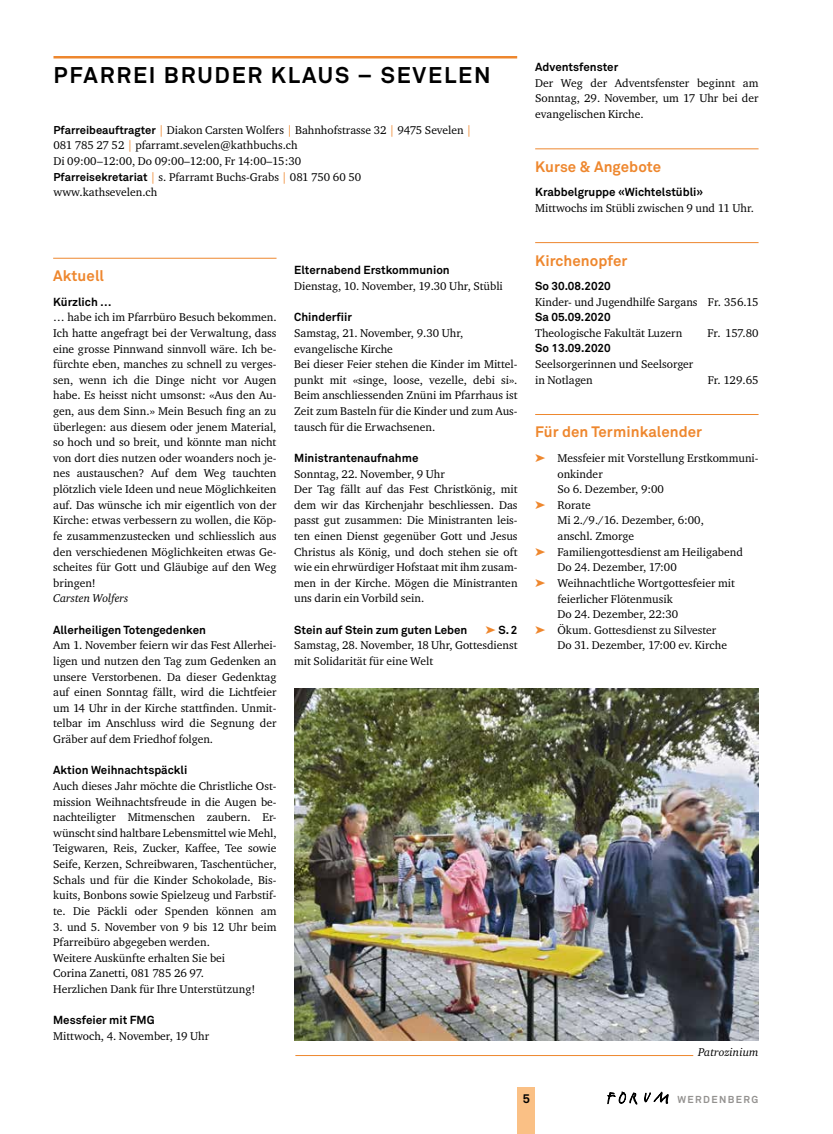
<style>
.page{position:relative;width:833px;height:1134px;background:#fff}
.page>*{position:absolute;margin:0;border:0;box-sizing:border-box;transform-origin:0 0}
.t1{font:700 22.5px "Akkurat";letter-spacing:.08em;color:#000}
.t2{font:700 15px "Akkurat";letter-spacing:.005em;color:#ee872e}
.t3{font:700 12.5px "Akkurat";color:#000}
.t4{font:11.5px/15.6px "Charter ITC";color:#000}
.t5{font:700 11.5px "Akkurat";color:#000}
.t6{font:italic 11.5px "Charter ITC";color:#000}
.t7{font:700 10px "Akkurat";letter-spacing:.14em;color:#949290}
.s1{font-family:"Akkurat";font-weight:700;font-size:11.25px}
.s2{color:#ee872e}
</style>
<div class="page">
<svg style="left:644px;top:1092px;width:24px;height:11px"></svg>
<svg style="left:607px;top:1092px;width:30px;height:12px"></svg>
<div style="left:517px;top:1087px;width:18px;height:47px;background:#fac085"></div>
<hr style="left:53px;top:56px;width:464px;height:2px;background:#ee872e">
<hr style="left:53px;top:258px;width:223px;height:1px;background:#ee872e">
<hr style="left:295px;top:1055px;width:398px;height:1px;background:#ee872e">
<hr style="left:535px;top:149px;width:223px;height:1px;background:#ee872e">
<hr style="left:535px;top:242px;width:223px;height:1px;background:#ee872e">
<hr style="left:535px;top:414px;width:223px;height:1px;background:#ee872e">
<img style="left:294px;top:688px;width:464px;height:352px">
<h1 class="t1" style="left:53px;top:61px;width:439px">PFARREI BRUDER KLAUS – SEVELEN</h1>
<p class="t4" style="left:53px;top:122px;width:420px"><span class="s1">Pfarreibeauftragter</span> <span class="s2">|</span> Diakon Carsten Wolfers <span class="s2">|</span> Bahnhofstrasse 32 <span class="s2">|</span> 9475 Sevelen <span class="s2">| </span>081 785 27 52 <span class="s2">|</span> pfarramt.sevelen@kathbuchs.ch<br>Di 09:00–12:00, Do 09:00–12:00, Fr 14:00–15:30<br><span class="s1">Pfarreisekretariat</span> <span class="s2">|</span> s. Pfarramt Buchs-Grabs <span class="s2">|</span> 081 750 60 50<br>www.kathsevelen.ch</p>
<h2 class="t2" style="left:53px;top:266px;width:52px">Aktuell</h2>
<p class="t5" style="left:53px;top:294px;width:60px">Kürzlich …</p>
<p class="t4" style="left:53px;top:309px;width:225px;text-align:justify">… habe ich im Pfarrbüro Besuch bekommen.<br>Ich hatte angefragt bei der Verwaltung, dass eine grosse Pinnwand sinnvoll wäre. Ich be&shy;fürchte eben, manches zu schnell zu verges&shy;sen, wenn ich die Dinge nicht vor Augen habe. Es heisst nicht umsonst: «Aus den Au&shy;gen, aus dem Sinn.» Mein Besuch fing an zu überlegen: aus diesem oder jenem Material, so hoch und so breit, und könnte man nicht von dort dies nutzen oder woanders noch je&shy;nes austauschen? Auf dem Weg tauchten plötzlich viele Ideen und neue Möglichkeiten auf. Das wünsche ich mir eigentlich von der Kirche: etwas verbessern zu wollen, die Köp&shy;fe zusammenzustecken und schliesslich aus den verschiedenen Möglichkeiten etwas Ge&shy;scheites für Gott und Gläubige auf den Weg bringen!</p>
<p class="t6" style="left:53px;top:591px;width:77px">Carsten Wolfers</p>
<p class="t5" style="left:53px;top:622px;width:154px">Allerheiligen Totengedenken</p>
<p class="t4" style="left:53px;top:637px;width:225px;text-align:justify">Am 1. November feiern wir das Fest Allerhei&shy;ligen und nutzen den Tag zum Gedenken an unsere Verstorbenen. Da dieser Gedenktag auf einen Sonntag fällt, wird die Lichtfeier um 14 Uhr in der Kirche stattfinden. Unmit&shy;telbar im Anschluss wird die Segnung der Gräber auf dem Friedhof folgen.</p>
<p class="t5" style="left:53px;top:763px;width:136px">Aktion Weihnachtspäckli</p>
<p class="t4" style="left:53px;top:778px;width:225px;text-align:justify">Auch dieses Jahr möchte die Christliche Ost&shy;mission Weihnachtsfreude in die Augen be&shy;nachteiligter Mitmenschen zaubern. Er&shy;wünscht sind haltbare Lebensmittel wie Mehl, Teigwaren, Reis, Zucker, Kaffee, Tee sowie Seife, Kerzen, Schreibwaren, Taschentücher, Schals und für die Kinder Schokolade, Bis&shy;kuits, Bonbons sowie Spielzeug und Farbstif&shy;te. Die Päckli oder Spenden können am</p>
<p class="t4" style="left:53px;top:918px;width:225px">3. und 5. November von 9 bis 12 Uhr beim Pfarreibüro abgegeben werden.<br>Weitere Auskünfte erhalten Sie bei<br>Corina Zanetti, 081 785 26 97.<br>Herzlichen Dank für Ihre Unterstützung!</p>
<p class="t5" style="left:53px;top:1013px;width:103px">Messfeier mit FMG</p>
<p class="t4" style="left:53px;top:1028px;width:157px">Mittwoch, 4. November, 19 Uhr</p>
<p class="t5" style="left:294px;top:263px;width:157px">Elternabend Erstkommunion</p>
<p class="t4" style="left:294px;top:278px;width:210px">Dienstag, 10. November, 19.30 Uhr, Stübli</p>
<p class="t5" style="left:294px;top:310px;width:59px">Chinderfiir</p>
<p class="t4" style="left:294px;top:325px;width:225px">Samstag, 21. November, 9.30 Uhr, evangelische Kirche<br>Bei dieser Feier stehen die Kinder im Mittel&shy;punkt mit «singe, loose, vezelle, debi si».<br>Beim anschliessenden Znüni im Pfarrhaus ist Zeit zum Basteln für die Kinder und zum Aus&shy;tausch für die Erwachsenen.</p>
<p class="t5" style="left:294px;top:451px;width:126px">Ministrantenaufnahme</p>
<p class="t4" style="left:294px;top:465px;width:225px">Sonntag, 22. November, 9 Uhr<br>Der Tag fällt auf das Fest Christkönig, mit dem wir das Kirchenjahr beschliessen. Das passt gut zusammen: Die Ministranten leis&shy;ten einen Dienst gegenüber Gott und Jesus Christus als König, und doch stehen sie oft wie ein ehrwürdiger Hofstaat mit ihm zusam&shy;men in der Kirche. Mögen die Ministranten uns darin ein Vorbild sein.</p>
<p class="t5" style="left:294px;top:622px;width:175px">Stein auf Stein zum guten Leben</p>
<p class="t5" style="left:485px;top:622px;width:33px"><span class="s2">➤</span> S. 2</p>
<p class="t4" style="left:294px;top:637px;width:225px">Samstag, 28. November, 18 Uhr, Gottesdienst mit Solidarität für eine Welt</p>
<p class="t5" style="left:535px;top:60px;width:85px">Adventsfenster</p>
<p class="t4" style="left:535px;top:75px;width:225px;text-align:justify">Der Weg der Adventsfenster beginnt am Sonntag, 29. November, um 17 Uhr bei der evangelischen Kirche.</p>
<h2 class="t2" style="left:535px;top:157px;width:127px">Kurse &amp; Angebote</h2>
<p class="t5" style="left:535px;top:185px;width:170px">Krabbelgruppe «Wichtelstübli»</p>
<p class="t4" style="left:535px;top:200px;width:220px">Mittwochs im Stübli zwischen 9 und 11 Uhr.</p>
<h2 class="t2" style="left:535px;top:251px;width:94px">Kirchenopfer</h2>
<p class="t5" style="left:535px;top:279px;width:77px">So 30.08.2020</p>
<p class="t4" style="left:535px;top:294px;width:225px">Kinder- und Jugendhilfe Sargans Fr. 356.15</p>
<p class="t5" style="left:535px;top:310px;width:77px">Sa 05.09.2020</p>
<p class="t4" style="left:535px;top:325px;width:149px">Theologische Fakultät Luzern</p>
<p class="t4" style="left:707px;top:325px;width:52px">Fr. 157.80</p>
<p class="t5" style="left:535px;top:341px;width:77px">So 13.09.2020</p>
<p class="t4" style="left:535px;top:356px;width:160px">Seelsorgerinnen und Seelsorger in Notlagen</p>
<p class="t4" style="left:708px;top:372px;width:52px">Fr. 129.65</p>
<h2 class="t2" style="left:535px;top:423px;width:168px">Für den Terminkalender</h2>
<p class="t4" style="left:535px;top:450px;width:225px"><span class="s2">➤</span> Messfeier mit Vorstellung Erstkommuni-</p>
<p class="t4" style="left:557px;top:465px;width:47px">onkinder</p>
<p class="t4" style="left:557px;top:481px;width:108px">So 6. Dezember, 9:00</p>
<p class="t4" style="left:535px;top:497px;width:57px"><span class="s2">➤</span> Rorate</p>
<p class="t4" style="left:557px;top:512px;width:148px">Mi 2./9./16. Dezember, 6:00,</p>
<p class="t4" style="left:557px;top:528px;width:78px">anschl. Zmorge</p>
<p class="t4" style="left:535px;top:544px;width:209px"><span class="s2">➤</span> Familiengottesdienst am Heiligabend</p>
<p class="t4" style="left:557px;top:559px;width:121px">Do 24. Dezember, 17:00</p>
<p class="t4" style="left:535px;top:575px;width:201px"><span class="s2">➤</span> Weihnachtliche Wortgottesfeier mit</p>
<p class="t4" style="left:557px;top:590px;width:117px">feierlicher Flötenmusik</p>
<p class="t4" style="left:557px;top:606px;width:122px">Do 24. Dezember, 22:30</p>
<p class="t4" style="left:535px;top:622px;width:183px"><span class="s2">➤</span> Ökum. Gottesdienst zu Silvester</p>
<p class="t4" style="left:557px;top:637px;width:171px">Do 31. Dezember, 17:00 ev. Kirche</p>
<p class="t6" style="left:698px;top:1045px;width:62px">Patrozinium</p>
<p class="t3" style="left:523px;top:1090px;width:9px">5</p>
<p class="t7" style="left:677px;top:1093px;width:82px">WERDENBERG</p>
</div>
